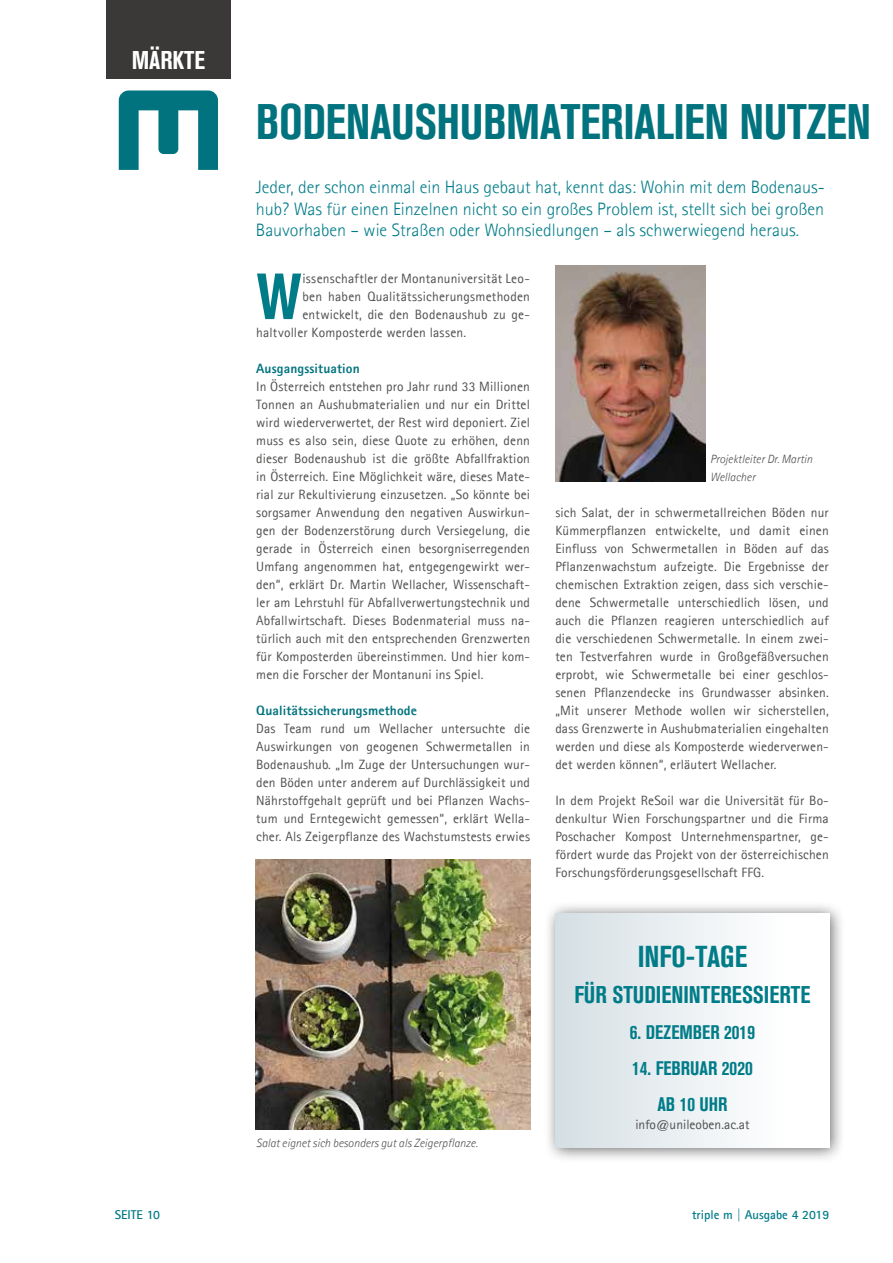
<style>
.page{position:relative;width:893px;height:1263px;background:#fff}
.page>*{position:absolute;margin:0;border:0;box-sizing:border-box;transform-origin:0 0}
.t1{font:700 condensed 64.5px "Akzidenz Grotesk BE";color:#007c88}
.t2{font:700 condensed 49.5px "Akzidenz Grotesk BE";letter-spacing:-.01em;color:#00737e}
.t3{font:700 condensed 30px "Akzidenz Grotesk BE";color:#007c88}
.t4{font:700 condensed 25.5px "Akzidenz Grotesk BE";color:#fff}
.t5{font:700 condensed 24px "Akzidenz Grotesk BE";color:#007c88}
.t6{font:700 condensed 19.5px/36px "Akzidenz Grotesk BE";color:#007c88;text-align:center}
.t7{font:300 18px/21.6px "Agfa Rotis Sans Serif";color:#007c88;text-align:justify}
.t8{font:13.5px/18px "Agfa Rotis Sans Serif";letter-spacing:.01em;color:#50504f;text-align:justify}
.t9{font:800 13.5px "Agfa Rotis Sans Serif";letter-spacing:.01em;color:#00737e}
.t10{font:700 12.75px "Agfa Rotis Sans Serif";color:#007c88}
.t11{font:italic 300 12px/18px "Agfa Rotis Sans Serif";color:#50504f}
</style>
<div class="page">
<img style="left:256px;top:859px;width:274px;height:270px">
<img style="left:555px;top:265px;width:150px;height:216px">
<div style="left:106px;top:0;width:124px;height:79px;background:#3a3938"></div>
<svg style="left:118px;top:90px;width:100px;height:80px"></svg>
<div style="left:544px;top:901px;width:301px;height:262px;background:#000;opacity:.6"></div>
<div style="left:556px;top:913px;width:273px;height:234px;background:linear-gradient(to right,#d6e0e4,#fff)"></div>
<h3 class="t4" style="left:132px;top:46px;width:75px">MÄRKTE</h3>
<h2 class="t2" style="left:256px;top:94px;width:617px">BODENAUSHUBMATERIALIEN NUTZEN</h2>
<p class="t7" style="left:256px;top:176px;width:570px">Jeder, der schon einmal ein Haus gebaut hat, kennt das: Wohin mit dem Bodenaus&shy;hub? Was für einen Einzelnen nicht so ein großes Problem ist, stellt sich bei großen Bauvorhaben – wie Straßen oder Wohnsiedlungen – als schwerwiegend heraus.</p>
<h1 class="t1" style="left:256px;top:260px;width:47px">W</h1>
<p class="t8" style="left:302px;top:269px;width:229px">issenschaftler der Montanuniversität Leo-</p>
<p class="t8" style="left:302px;top:287px;width:229px">ben haben Qualitätssicherungsmethoden</p>
<p class="t8" style="left:302px;top:305px;width:229px">entwickelt, die den Bodenaushub zu ge-</p>
<p class="t8" style="left:256px;top:323px;width:212px">haltvoller Komposterde werden lassen.</p>
<p class="t9" style="left:256px;top:360px;width:105px">Ausgangssituation</p>
<p class="t8" style="left:256px;top:377px;width:275px">In Österreich entstehen pro Jahr rund 33 Millionen Tonnen an Aushubmaterialien und nur ein Drittel wird wiederverwertet, der Rest wird deponiert. Ziel muss es also sein, diese Quote zu erhöhen, denn dieser Bodenaushub ist die größte Abfallfraktion in Österreich. Eine Möglichkeit wäre, dieses Mate&shy;rial zur Rekultivierung einzusetzen. „So könnte bei sorgsamer Anwendung den negativen Auswirkun&shy;gen der Bodenzerstörung durch Versiegelung, die gerade in Österreich einen besorgniserregenden Umfang angenommen hat, entgegengewirkt wer&shy;den“, erklärt Dr. Martin Wellacher, Wissenschaft&shy;ler am Lehrstuhl für Abfallverwertungstechnik und Abfallwirtschaft. Dieses Bodenmaterial muss na&shy;türlich auch mit den entsprechenden Grenzwerten für Komposterden übereinstimmen. Und hier kom&shy;men die Forscher der Montanuni ins Spiel.</p>
<p class="t9" style="left:256px;top:702px;width:162px">Qualitätssicherungsmethode</p>
<p class="t8" style="left:256px;top:719px;width:275px">Das Team rund um Wellacher untersuchte die Auswirkungen von geogenen Schwermetallen in Bodenaushub. „Im Zuge der Untersuchungen wur&shy;den Böden unter anderem auf Durchlässigkeit und Nährstoffgehalt geprüft und bei Pflanzen Wachs&shy;tum und Erntegewicht gemessen“, erklärt Wella&shy;cher. Als Zeigerpflanze des Wachstumstests erwies</p>
<p class="t11" style="left:710px;top:450px;width:104px">Projektleiter Dr. Martin<br>Wellacher</p>
<p class="t8" style="left:555px;top:503px;width:275px">sich Salat, der in schwermetallreichen Böden nur Kümmerpflanzen entwickelte, und damit einen Einfluss von Schwermetallen in Böden auf das Pflanzenwachstum aufzeigte. Die Ergebnisse der chemischen Extraktion zeigen, dass sich verschie&shy;dene Schwermetalle unterschiedlich lösen, und auch die Pflanzen reagieren unterschiedlich auf die verschiedenen Schwermetalle. In einem zwei&shy;ten Testverfahren wurde in Großgefäßversuchen erprobt, wie Schwermetalle bei einer geschlos&shy;senen Pflanzendecke ins Grundwasser absinken. „Mit unserer Methode wollen wir sicherstellen, dass Grenzwerte in Aushubmaterialien eingehalten werden und diese als Komposterde wiederverwen&shy;det werden können“, erläutert Wellacher.</p>
<p class="t8" style="left:555px;top:791px;width:275px">In dem Projekt ReSoil war die Universität für Bo&shy;denkultur Wien Forschungspartner und die Firma Poschacher Kompost Unternehmenspartner, ge&shy;fördert wurde das Projekt von der österreichischen Forschungsförderungsgesellschaft FFG.</p>
<p class="t11" style="left:256px;top:1134px;width:223px">Salat eignet sich besonders gut als Zeigerpflanze.</p>
<h3 class="t3" style="left:638px;top:939px;width:111px">INFO-TAGE</h3>
<h3 class="t5" style="left:574px;top:981px;width:237px">FÜR STUDIENINTERESSIERTE</h3>
<h3 class="t6" style="left:630px;top:1014px;width:127px">6. DEZEMBER 2019</h3>
<h3 class="t6" style="left:632px;top:1050px;width:122px">14. FEBRUAR 2020<br>AB 10 UHR</h3>
<p class="t8" style="left:635px;top:1115px;width:116px">info@unileoben.ac.at</p>
<p class="t10" style="left:115px;top:1207px;width:47px">SEITE 10</p>
<p class="t10" style="left:692px;top:1207px;width:139px">triple m | Ausgabe 4 2019</p>
</div>
